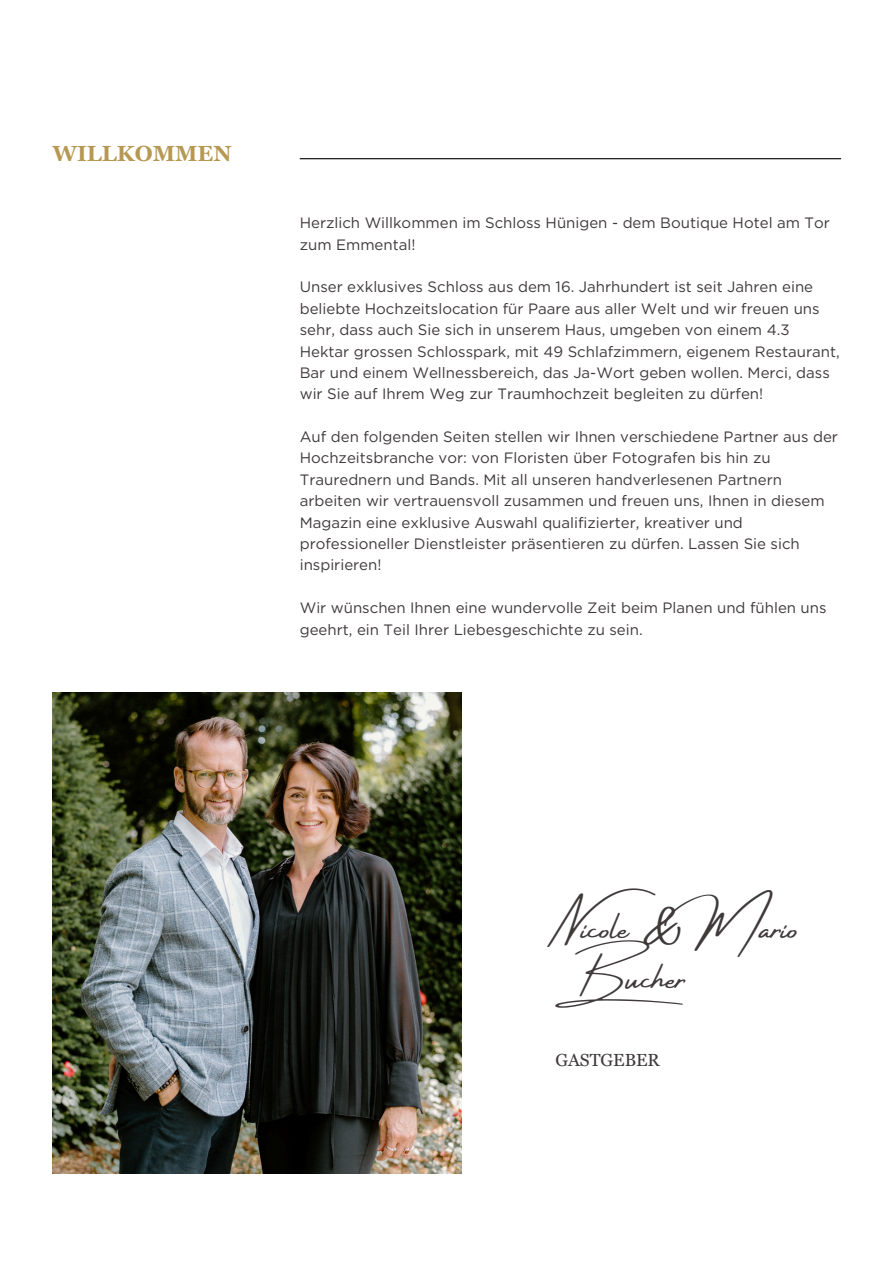
<style>
.page{position:relative;width:894px;height:1264px;background:#fff}
.page>*{position:absolute;margin:0;border:0;box-sizing:border-box;transform-origin:0 0}
.t1{font:36.6px/50.7px "Amsterdam Four";color:#3f393a}
.t2{font:700 21.9px "Georgia Pro";color:#b69853}
.t3{font:17.55px "Georgia Pro";color:#3f393a}
.t4{font:15px/21.3px "Gotham";color:#3f393a}
</style>
<div class="page">
<img style="left:53px;top:692px;width:408px;height:481px">
<hr style="left:300px;top:158px;width:540px;height:1px;background:#000">
<h2 class="t2" style="left:53px;top:141px;width:181px">WILLKOMMEN</h2>
<p class="t4" style="left:300px;top:212px;width:531px">Herzlich Willkommen im Schloss Hünigen - dem Boutique Hotel am Tor zum Emmental!</p>
<p class="t4" style="left:300px;top:276px;width:541px">Unser exklusives Schloss aus dem 16. Jahrhundert ist seit Jahren eine beliebte Hochzeitslocation für Paare aus aller Welt und wir freuen uns sehr, dass auch Sie sich in unserem Haus, umgeben von einem 4.3<br>Hektar grossen Schlosspark, mit 49 Schlafzimmern, eigenem Restaurant, Bar und einem Wellnessbereich, das Ja-Wort geben wollen. Merci, dass wir Sie auf Ihrem Weg zur Traumhochzeit begleiten zu dürfen!</p>
<p class="t4" style="left:300px;top:426px;width:539px">Auf den folgenden Seiten stellen wir Ihnen verschiedene Partner aus der Hochzeitsbranche vor: von Floristen über Fotografen bis hin zu Traurednern und Bands. Mit all unseren handverlesenen Partnern arbeiten wir vertrauensvoll zusammen und freuen uns, Ihnen in diesem Magazin eine exklusive Auswahl qualifizierter, kreativer und professioneller Dienstleister präsentieren zu dürfen. Lassen Sie sich inspirieren!</p>
<p class="t4" style="left:300px;top:597px;width:528px">Wir wünschen Ihnen eine wundervolle Zeit beim Planen und fühlen uns geehrt, ein Teil Ihrer Liebesgeschichte zu sein.</p>
<h1 class="t1" style="left:555px;top:903px;width:248px">Nicole &amp; Mario<br>Bucher</h1>
<p class="t3" style="left:555px;top:1049px;width:106px">GASTGEBER</p>
</div>
